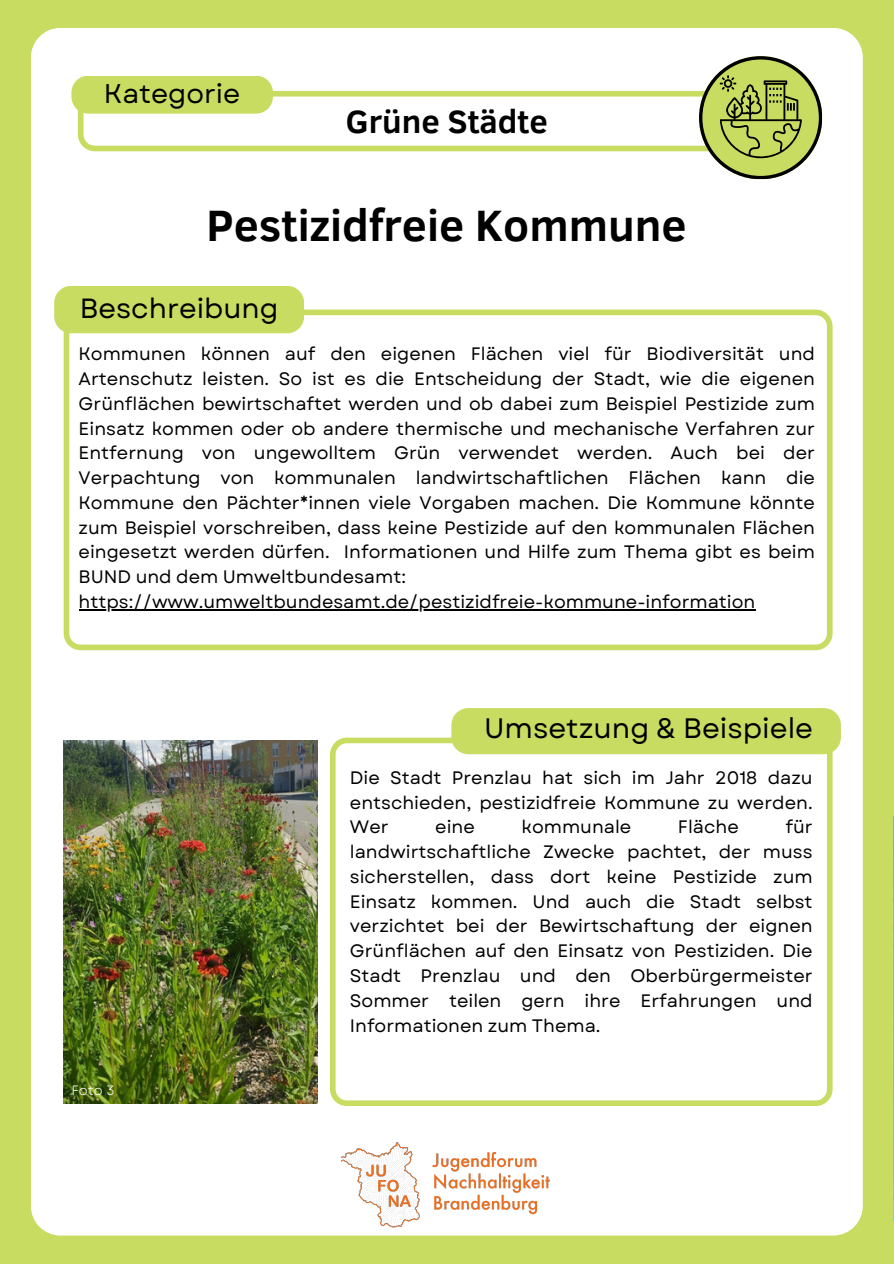
<style>
.page{position:relative;width:894px;height:1264px;background:#fff}
.page>*{position:absolute;margin:0;border:0;box-sizing:border-box;transform-origin:0 0}
.t1{font:700 45px "Clear Sans";color:#000}
.t2{font:700 33px "Clear Sans";color:#000}
.t3{font:28.05px "Garet";color:#000}
.t4{font:27.75px "Garet";color:#000}
.t5{font:27px "Garet";color:#000}
.t6{font:18px/24.8px "Garet";color:#000;text-align:justify}
.t7{font:13.5px "Garet";color:#fff}
</style>
<div class="page">
<div style="left:0;top:0;width:893px;height:1263px;background:#c7dc61"></div>
<div style="left:31px;top:28px;width:831px;height:1207px;background:#fff;border-radius:30px"></div>
<img style="left:341px;top:1142px;width:209px;height:86px">
<div style="left:54px;top:286px;width:250px;height:47px;background:#c7dc61;border-radius:17px"></div>
<svg style="left:64px;top:309px;width:768px;height:341px"></svg>
<hr style="left:79px;top:609px;width:676px;height:1px;background:#000">
<img style="left:893px;top:816px;width:1px;height:405px">
<img style="left:64px;top:740px;width:253px;height:363px">
<svg style="left:330px;top:737px;width:501px;height:368px"></svg>
<div style="left:451px;top:708px;width:389px;height:46px;background:#c7dc61;border-radius:17px"></div>
<svg style="left:71px;top:56px;width:750px;height:123px"></svg>
<p class="t5" style="left:104px;top:74px;width:138px">Kategorie</p>
<p class="t2" style="left:346px;top:97px;width:203px">Grüne Städte</p>
<p class="t1" style="left:206px;top:192px;width:481px">Pestizidfreie Kommune</p>
<h3 class="t4" style="left:80px;top:288px;width:200px">Beschreibung</h3>
<h2 class="t6" style="left:79px;top:342px;width:737px">Kommunen können auf den eigenen Flächen viel für Biodiversität und Artenschutz leisten. So ist es die Entscheidung der Stadt, wie die eigenen Grünflächen bewirtschaftet werden und ob dabei zum Beispiel Pestizide zum Einsatz kommen oder ob andere thermische und mechanische Verfahren zur Entfernung von ungewolltem Grün verwendet werden. Auch bei der Verpachtung von kommunalen landwirtschaftlichen Flächen kann die Kommune den Pächter*innen viele Vorgaben machen. Die Kommune könnte zum Beispiel vorschreiben, dass keine Pestizide auf den kommunalen Flächen eingesetzt werden dürfen. Informationen und Hilfe zum Thema gibt es beim BUND und dem Umweltbundesamt:</h2>
<h1 class="t6" style="left:79px;top:589px;width:678px">https://www.umweltbundesamt.de/pestizidfreie-kommune-information</h1>
<h4 class="t3" style="left:484px;top:708px;width:330px">Umsetzung &amp; Beispiele</h4>
<p class="t7" style="left:71px;top:1080px;width:45px">Foto 3</p>
<h3 class="t6" style="left:350px;top:765px;width:464px">Die Stadt Prenzlau hat sich im Jahr 2018 dazu entschieden, pestizidfreie Kommune zu werden.<br>Wer</h3>
<h3 class="t6" style="left:350px;top:814px;width:464px;text-indent:435px">für landwirtschaftliche Zwecke pachtet, der muss sicherstellen, dass dort keine Pestizide zum Einsatz kommen. Und auch die Stadt selbst verzichtet bei der Bewirtschaftung der eignen Grünflächen auf den Einsatz von Pestiziden. Die Stadt Prenzlau und den Oberbürgermeister Sommer teilen gern ihre Erfahrungen und Informationen zum Thema.</h3>
<h3 class="t6" style="left:435px;top:814px;width:41px">eine</h3>
<h3 class="t6" style="left:521px;top:814px;width:111px">kommunale</h3>
<h3 class="t6" style="left:677px;top:814px;width:62px">Fläche</h3>
</div>
